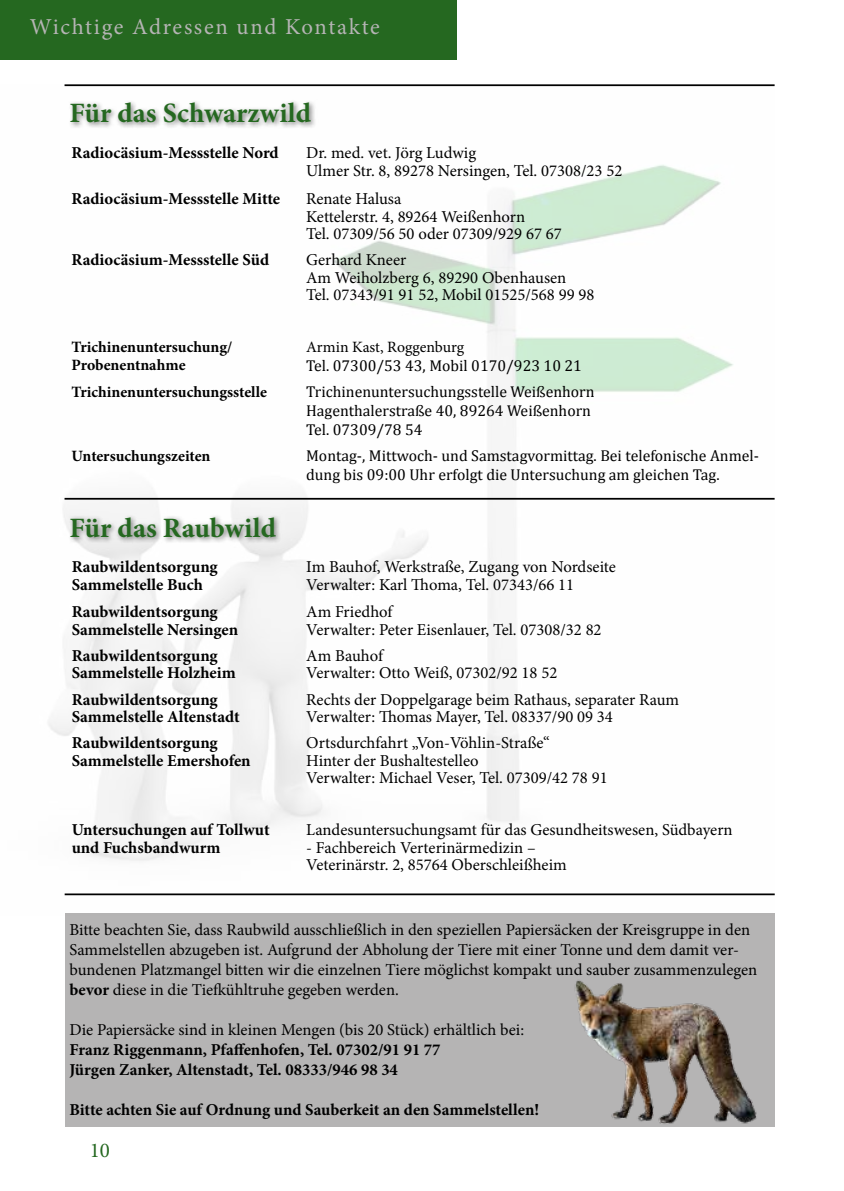
<style>
.page{position:relative;width:844px;height:1191px;background:#fff}
.page>*{position:absolute;margin:0;border:0;box-sizing:border-box;transform-origin:0 0}
.t1{font:700 28px "Minion Pro";color:#256820}
.t2{font:22.75px "Minion Pro";letter-spacing:.07em;color:#b5b4b4}
.t3{font:21px "Minion Pro";color:#256820}
.t4{font:16.62px/17.5px "Minion Pro";color:#000}
.t5{font:700 16.62px/17.5px "Minion Pro";color:#000}
.t6{font:15.75px/18.9px "Cambria";color:#000}
.t7{font:700 15.75px/17.5px "Minion Pro";color:#000}
.t8{font:15.75px "Minion Pro";color:#000}
.s1{font-weight:700}
</style>
<div class="page">
<img style="left:48px;top:86px;width:726px;height:810px">
<div style="left:64px;top:913px;width:710px;height:213px;background:#b5b4b4"></div>
<div style="left:68px;top:99px;width:250px;height:30px;background:#000;opacity:.52"></div>
<div style="left:68px;top:513px;width:215px;height:30px;background:#000;opacity:.52"></div>
<hr style="left:65px;top:893px;width:709px;height:2px;background:#000">
<hr style="left:64px;top:84px;width:710px;height:2px;background:#000">
<hr style="left:64px;top:498px;width:710px;height:1px;background:#000">
<img style="left:575px;top:980px;width:182px;height:144px">
<div style="left:0;top:0;width:456px;height:60px;background:#256820"></div>
<h2 class="t2" style="left:30px;top:12px;width:351px">Wichtige Adressen und Kontakte</h2>
<h1 class="t1" style="left:69px;top:94px;width:243px">Für das Schwarzwild</h1>
<p class="t5" style="left:71px;top:144px;width:208px">Radiocäsium-Messstelle Nord</p>
<p class="t4" style="left:306px;top:144px;width:317px">Dr. med. vet. Jörg Ludwig<br>Ulmer Str. 8, 89278 Nersingen, Tel. 07308/23 52</p>
<p class="t5" style="left:71px;top:190px;width:210px">Radiocäsium-Messstelle Mitte</p>
<p class="t4" style="left:306px;top:190px;width:257px">Renate Halusa<br>Kettelerstr. 4, 89264 Weißenhorn<br>Tel. 07309/56 50 oder 07309/929 67 67</p>
<p class="t5" style="left:71px;top:251px;width:199px">Radiocäsium-Messstelle Süd</p>
<p class="t4" style="left:306px;top:251px;width:290px">Gerhard Kneer<br>Am Weiholzberg 6, 89290 Obenhausen<br>Tel. 07343/91 91 52, Mobil 01525/568 99 98</p>
<p class="t7" style="left:71px;top:338px;width:162px">Trichinenuntersuchung/<br>Probenentnahme</p>
<p class="t8" style="left:306px;top:336px;width:160px">Armin Kast, Roggenburg</p>
<p class="t6" style="left:306px;top:356px;width:277px">Tel. 07300/53 43, Mobil 0170/923 10 21</p>
<p class="t7" style="left:71px;top:382px;width:197px">Trichinenuntersuchungsstelle</p>
<p class="t6" style="left:306px;top:382px;width:290px">Trichinenuntersuchungsstelle Weißenhorn<br>Hagenthalerstraße 40, 89264 Weißenhorn<br>Tel. 07309/78 54</p>
<p class="t7" style="left:71px;top:446px;width:140px">Untersuchungszeiten</p>
<p class="t6" style="left:306px;top:446px;width:454px">Montag-, Mittwoch- und Samstagvormittag. Bei telefonische Anmel&shy;dung bis 09:00 Uhr erfolgt die Untersuchung am gleichen Tag.</p>
<h1 class="t1" style="left:70px;top:508px;width:208px">Für das Raubwild</h1>
<p class="t5" style="left:72px;top:558px;width:148px">Raubwildentsorgung<br>Sammelstelle Buch</p>
<p class="t4" style="left:306px;top:558px;width:311px">Im Bauhof, Werkstraße, Zugang von Nordseite<br>Verwalter: Karl Thoma, Tel. 07343/66 11</p>
<p class="t5" style="left:72px;top:603px;width:168px">Raubwildentsorgung<br>Sammelstelle Nersingen</p>
<p class="t4" style="left:306px;top:603px;width:297px">Am Friedhof<br>Verwalter: Peter Eisenlauer, Tel. 07308/32 82</p>
<p class="t5" style="left:72px;top:646px;width:165px">Raubwildentsorgung<br>Sammelstelle Holzheim</p>
<p class="t4" style="left:306px;top:647px;width:252px">Am Bauhof<br>Verwalter: Otto Weiß, 07302/92 18 52</p>
<p class="t5" style="left:72px;top:690px;width:169px">Raubwildentsorgung<br>Sammelstelle Altenstadt</p>
<p class="t4" style="left:306px;top:690px;width:374px">Rechts der Doppelgarage beim Rathaus, separater Raum<br>Verwalter: Thomas Mayer, Tel. 08337/90 09 34</p>
<p class="t5" style="left:72px;top:734px;width:180px">Raubwildentsorgung<br>Sammelstelle Emershofen</p>
<p class="t4" style="left:306px;top:734px;width:303px">Ortsdurchfahrt „Von-Vöhlin-Straße“<br>Hinter der Bushaltestelleo<br>Verwalter: Michael Veser, Tel. 07309/42 78 91</p>
<p class="t5" style="left:72px;top:821px;width:199px">Untersuchungen auf Tollwut und Fuchsbandwurm</p>
<p class="t4" style="left:306px;top:821px;width:428px">Landesuntersuchungsamt für das Gesundheitswesen, Südbayern</p>
<p class="t4" style="left:306px;top:839px;width:262px">- Fachbereich Verterinärmedizin –<br>Veterinärstr. 2, 85764 Oberschleißheim</p>
<p class="t4" style="left:69px;top:920px;width:689px;line-height:19.9px">Bitte beachten Sie, dass Raubwild ausschließlich in den speziellen Papiersäcken der Kreisgruppe in den Sammelstellen abzugeben ist. Aufgrund der Abholung der Tiere mit einer Tonne und dem damit ver&shy;bundenen Platzmangel bitten wir die einzelnen Tiere möglichst kompakt und sauber zusammenzulegen <span class="s1">bevor</span> diese in die Tiefkühltruhe gegeben werden.</p>
<p class="t4" style="left:69px;top:1021px;width:456px">Die Papiersäcke sind in kleinen Mengen (bis 20 Stück) erhältlich bei:</p>
<p class="t5" style="left:69px;top:1039px;width:372px;line-height:19.9px">Franz Riggenmann, Pfaffenhofen, Tel. 07302/91 91 77<br>Jürgen Zanker, Altenstadt, Tel. 08333/946 98 34</p>
<p class="t5" style="left:69px;top:1100px;width:471px">Bitte achten Sie auf Ordnung und Sauberkeit an den Sammelstellen!</p>
<p class="t3" style="left:90px;top:1135px;width:22px">10</p>
</div>
